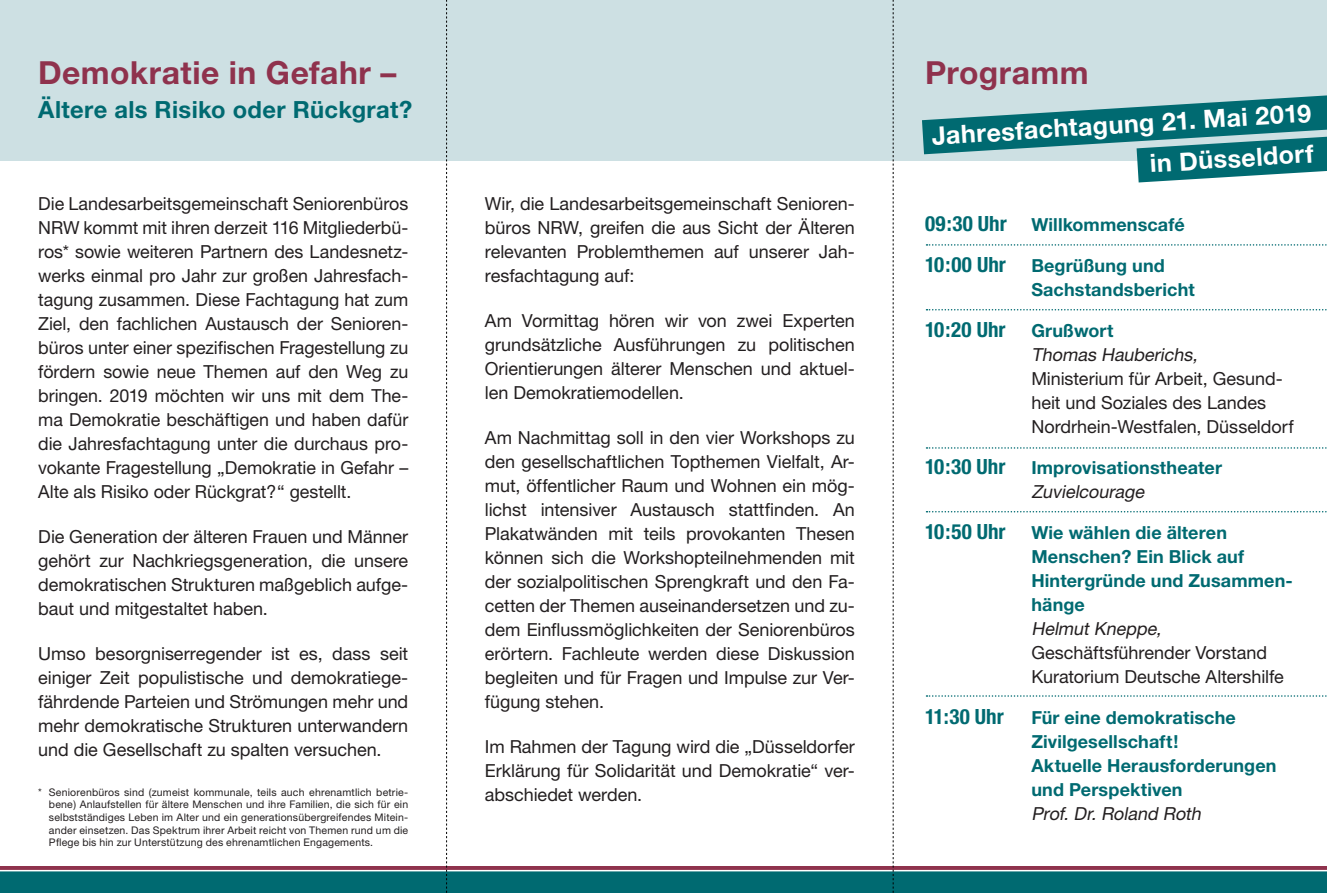
<style>
.page{position:relative;width:1327px;height:893px;background:#fff}
.page>*{position:absolute;margin:0;border:0;box-sizing:border-box;transform-origin:0 0}
.t1{font:700 31.8px "Helvetica Neue";letter-spacing:.015em;color:#8f324d}
.t2{font:700 25.2px/39.6px "Helvetica Neue";color:#fff;text-align:right}
.t3{font:700 23.7px "Helvetica Neue";letter-spacing:.015em;color:#006a71}
.t4{font:700 condensed 21px "Helvetica Neue";color:#006a71}
.t5{font:18px/24px "Helvetica Neue";letter-spacing:-.005em;color:#231f20;text-align:justify}
.t6{font:700 18px/24px "Helvetica Neue";letter-spacing:.005em;color:#006a71}
.t7{font:italic 18px "Helvetica Neue";color:#231f20}
.t8{font:10.5px/12.6px "Helvetica Neue";letter-spacing:.02em;color:#231f20;text-align:justify}
.s1{font-stretch:condensed;font-size:21px}
.s2{font-stretch:normal;font-size:18px}
.s3{font-weight:400;font-style:italic;color:#231f20}
</style>
<div class="page">
<div style="left:0;top:0;width:1327px;height:161px;background:#cde0e3"></div>
<div style="left:0;top:871px;width:1327px;height:22px;background:#006a71"></div>
<svg style="left:0;top:866px;width:1327px;height:4px;fill:#8f324d"></svg>
<svg style="left:446px;top:0;width:1px;height:893px"></svg>
<svg style="left:893px;top:0;width:1px;height:893px"></svg>
<svg style="left:922px;top:95px;width:405px;height:87px"></svg>
<svg style="left:926px;top:244px;width:401px;height:2px"></svg>
<svg style="left:926px;top:309px;width:401px;height:1px"></svg>
<svg style="left:926px;top:447px;width:401px;height:2px"></svg>
<svg style="left:926px;top:511px;width:401px;height:1px"></svg>
<svg style="left:926px;top:695px;width:401px;height:2px"></svg>
<h1 class="t1" style="left:38px;top:53px;width:359px">Demokratie in Gefahr –</h1>
<h3 class="t3" style="left:38px;top:95px;width:376px">Ältere als Risiko oder Rückgrat?</h3>
<p class="t5" style="left:38px;top:191px;width:371px">Die Landesarbeitsgemeinschaft Seniorenbüros NRW kommt mit ihren derzeit 116 Mitgliederbü&shy;ros* sowie weiteren Partnern des Landesnetz&shy;werks einmal pro Jahr zur großen Jahresfach&shy;tagung zusammen. Diese Fachtagung hat zum Ziel, den fachlichen Austausch der Senioren&shy;büros unter einer spezifischen Fragestellung zu fördern sowie neue Themen auf den Weg zu bringen. 2019 möchten wir uns mit dem The&shy;ma Demokratie beschäftigen und haben dafür die Jahresfachtagung unter die durchaus pro&shy;vokante Fragestellung „Demokratie in Gefahr – Alte als Risiko oder Rückgrat?“ gestellt.</p>
<p class="t5" style="left:38px;top:524px;width:371px">Die Generation der älteren Frauen und Männer gehört zur Nachkriegsgeneration, die unsere demokratischen Strukturen maßgeblich aufge&shy;baut und mitgestaltet haben.</p>
<p class="t5" style="left:38px;top:642px;width:371px">Umso besorgniserregender ist es, dass seit einiger Zeit populistische und demokratiege&shy;fährdende Parteien und Strömungen mehr und mehr demokratische Strukturen unterwandern und die Gesellschaft zu spalten versuchen.</p>
<p class="t8" style="left:49px;top:786px;width:361px;text-indent:-11px">* Seniorenbüros sind (zumeist kommunale, teils auch ehrenamtlich betrie&shy;bene) Anlaufstellen für ältere Menschen und ihre Familien, die sich für ein selbstständiges Leben im Alter und ein generationsübergreifendes Mitein&shy;ander einsetzen. Das Spektrum ihrer Arbeit reicht von Themen rund um die Pflege bis hin zur Unterstützung des ehrenamtlichen Engagements.</p>
<p class="t5" style="left:485px;top:191px;width:371px">Wir, die Landesarbeitsgemeinschaft Senioren&shy;büros NRW, greifen die aus Sicht der Älteren relevanten Problemthemen auf unserer Jah&shy;resfachtagung auf:</p>
<p class="t5" style="left:485px;top:308px;width:371px">Am Vormittag hören wir von zwei Experten grundsätzliche Ausführungen zu politischen Orientierungen älterer Menschen und aktuel&shy;len Demokratiemodellen.</p>
<p class="t5" style="left:485px;top:426px;width:371px">Am Nachmittag soll in den vier Workshops zu den gesellschaftlichen Topthemen Vielfalt, Ar&shy;mut, öffentlicher Raum und Wohnen ein mög&shy;lichst intensiver Austausch stattfinden. An Plakatwänden mit teils provokanten Thesen können sich die Workshopteilnehmenden mit der sozialpolitischen Sprengkraft und den Fa&shy;cetten der Themen auseinandersetzen und zu&shy;dem Einflussmöglichkeiten der Seniorenbüros erörtern. Fachleute werden diese Diskussion begleiten und für Fragen und Impulse zur Ver&shy;fügung stehen.</p>
<p class="t5" style="left:485px;top:735px;width:371px">Im Rahmen der Tagung wird die „Düsseldorfer Erklärung für Solidarität und Demokratie“ ver&shy;abschiedet werden.</p>
<h1 class="t1" style="left:925px;top:53px;width:165px">Programm</h1>
<h2 class="t2" style="left:931px;top:114px;width:382px;rotate:-3deg">Jahresfachtagung 21. Mai 2019 in Düsseldorf</h2>
<p class="t6" style="left:925px;top:212px;width:261px"><span class="s1">09:30 Uhr</span> Willkommenscafé</p>
<p class="t6" style="left:1031px;top:253px;width:165px;text-indent:-106px"><span class="s1">10:00 Uhr</span> Begrüßung und<br>Sachstandsbericht</p>
<p class="t4" style="left:925px;top:317px;width:190px">10:20 Uhr <span class="s2">Grußwort</span></p>
<p class="t7" style="left:1031px;top:344px;width:171px">Thomas Hauberichs,</p>
<p class="t5" style="left:1031px;top:366px;width:264px;text-align:left">Ministerium für Arbeit, Gesund&shy;heit und Soziales des Landes<br>Nordrhein-Westfalen, Düsseldorf</p>
<p class="t6" style="left:1031px;top:455px;width:192px;text-indent:-106px"><span class="s1">10:30 Uhr</span> Improvisationstheater<br><span class="s3">Zuvielcourage</span></p>
<p class="t6" style="left:1031px;top:520px;width:263px;text-indent:-106px"><span class="s1">10:50 Uhr</span> Wie wählen die älteren<br>Menschen? Ein Blick auf<br>Hintergründe und Zusammen&shy;hänge</p>
<p class="t7" style="left:1031px;top:618px;width:135px">Helmut Kneppe,</p>
<p class="t5" style="left:1031px;top:640px;width:254px">Geschäftsführender Vorstand<br>Kuratorium Deutsche Altershilfe</p>
<p class="t4" style="left:925px;top:704px;width:80px">11:30 Uhr</p>
<p class="t6" style="left:1031px;top:705px;width:247px">Für eine demokratische<br>Zivilgesellschaft!<br>Aktuelle Herausforderungen und Perspektiven</p>
<p class="t7" style="left:1031px;top:803px;width:174px">Prof. Dr. Roland Roth</p>
</div>
